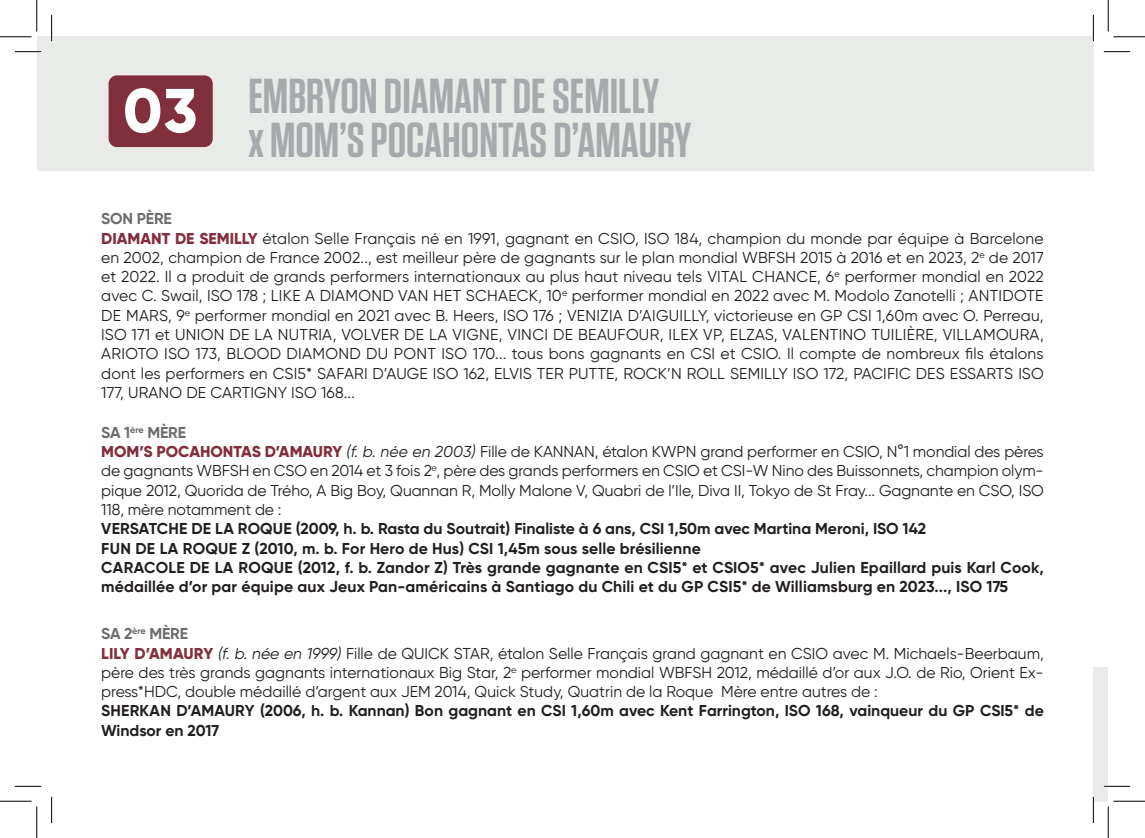
<style>
.page{position:relative;width:1145px;height:838px;background:#fff}
.page>*{position:absolute;margin:0;border:0;box-sizing:border-box;transform-origin:0 0}
.t1{font:800 61.77px "Gilroy";color:#fff}
.t2{font:600 49px/43.8px "Tungsten";color:#a8a9ad}
.t3{font:15.75px/19.2px "Gilroy";color:#231f20}
.t4{font:700 15.75px/19.2px "Gilroy";letter-spacing:.005em;color:#231f20}
.s1{font-weight:700;color:#6c6d70}
.s2{font-weight:800;color:#822f3d}
.s3{font-style:italic}
</style>
<div class="page">
<div style="left:37px;top:37px;width:1056px;height:134px;background:#e8ebe8"></div>
<div style="left:1093px;top:667px;width:15px;height:134px;background:#e8ebe8"></div>
<div style="left:109px;top:75px;width:104px;height:72px;background:#822f3d;border-radius:8px"></div>
<hr style="left:15px;top:51px;width:26px;height:2px;background:#fff">
<hr style="left:1104px;top:785px;width:26px;height:2px;background:#fff">
<hr style="left:51px;top:15px;width:2px;height:26px;background:#fff">
<hr style="left:1092px;top:15px;width:2px;height:26px;background:#fff">
<svg style="left:15px;top:51px;width:26px;height:1px"></svg>
<svg style="left:1104px;top:51px;width:26px;height:1px"></svg>
<svg style="left:15px;top:786px;width:26px;height:1px"></svg>
<svg style="left:1104px;top:786px;width:26px;height:1px"></svg>
<svg style="left:51px;top:15px;width:1px;height:26px"></svg>
<svg style="left:51px;top:796px;width:1px;height:27px"></svg>
<svg style="left:1093px;top:15px;width:1px;height:26px"></svg>
<svg style="left:1093px;top:796px;width:1px;height:27px"></svg>
<hr style="left:0;top:36px;width:32px;height:1px;background:#000">
<hr style="left:1113px;top:36px;width:32px;height:1px;background:#000">
<hr style="left:0;top:800px;width:32px;height:1px;background:#000">
<hr style="left:1113px;top:800px;width:32px;height:1px;background:#000">
<hr style="left:36px;top:0;width:1px;height:31px;background:#000">
<hr style="left:36px;top:806px;width:1px;height:31px;background:#000">
<hr style="left:1108px;top:0;width:1px;height:31px;background:#000">
<hr style="left:1108px;top:806px;width:1px;height:31px;background:#000">
<h1 class="t1" style="left:123px;top:72px;width:76px">03</h1>
<h2 class="t2" style="left:248px;top:75px;width:445px">EMBRYON DIAMANT DE SEMILLY<br>x MOM’S POCAHONTAS D’AMAURY</h2>
<p class="t3" style="left:101px;top:209px;width:944px"><span class="s1">SON PÈRE<br></span><span class="s2">DIAMANT DE SEMILLY</span> étalon Selle Français né en 1991, gagnant en CSIO, ISO 184, champion du monde par équipe à Barcelone en 2002, champion de France 2002.., est meilleur père de gagnants sur le plan mondial WBFSH 2015 à 2016 et en 2023, 2<sup>e</sup> de 2017 et 2022. Il a produit de grands performers internationaux au plus haut niveau tels VITAL CHANCE, 6<sup>e</sup> performer mondial en 2022 avec C. Swail, ISO 178 ; LIKE A DIAMOND VAN HET SCHAECK, 10<sup>e</sup> performer mondial en 2022 avec M. Modolo Zanotelli ; ANTIDOTE DE MARS, 9<sup>e</sup> performer mondial en 2021 avec B. Heers, ISO 176 ; VENIZIA D’AIGUILLY, victorieuse en GP CSI 1,60m avec O. Perreau, ISO 171 et UNION DE LA NUTRIA, VOLVER DE LA VIGNE, VINCI DE BEAUFOUR, ILEX VP, ELZAS, VALENTINO TUILIÈRE, VILLAMOURA, ARIOTO ISO 173, BLOOD DIAMOND DU PONT ISO 170... tous bons gagnants en CSI et CSIO. Il compte de nombreux fils étalons dont les performers en CSI5* SAFARI D’AUGE ISO 162, ELVIS TER PUTTE, ROCK’N ROLL SEMILLY ISO 172, PACIFIC DES ESSARTS ISO 177, URANO DE CARTIGNY ISO 168...</p>
<p class="t3" style="left:101px;top:422px;width:944px"><span class="s1">SA 1</span><sup>ère</sup> <span class="s1">MÈRE<br></span><span class="s2">MOM’S POCAHONTAS D’AMAURY</span> <span class="s3">(f. b. née en 2003)</span> Fille de KANNAN, étalon KWPN grand performer en CSIO, N°1 mondial des pères de gagnants WBFSH en CSO en 2014 et 3 fois 2<sup>e</sup>, père des grands performers en CSIO et CSI-W Nino des Buissonnets, champion olym&shy;pique 2012, Quorida de Trého, A Big Boy, Quannan R, Molly Malone V, Quabri de l’Ile, Diva II, Tokyo de St Fray... Gagnante en CSO, ISO 118, mère notamment de :</p>
<p class="t4" style="left:101px;top:519px;width:944px">VERSATCHE DE LA ROQUE (2009, h. b. Rasta du Soutrait) Finaliste à 6 ans, CSI 1,50m avec Martina Meroni, ISO 142<br>FUN DE LA ROQUE Z (2010, m. b. For Hero de Hus) CSI 1,45m sous selle brésilienne<br>CARACOLE DE LA ROQUE (2012, f. b. Zandor Z) Très grande gagnante en CSI5* et CSIO5* avec Julien Epaillard puis Karl Cook, médaillée d’or par équipe aux Jeux Pan-américains à Santiago du Chili et du GP CSI5* de Williamsburg en 2023..., ISO 175</p>
<p class="t3" style="left:101px;top:624px;width:944px"><span class="s1">SA 2</span><sup>ère</sup> <span class="s1">MÈRE<br></span><span class="s2">LILY D’AMAURY</span> <span class="s3">(f. b. née en 1999)</span> Fille de QUICK STAR, étalon Selle Français grand gagnant en CSIO avec M. Michaels-Beerbaum, père des très grands gagnants internationaux Big Star, 2<sup>e</sup> performer mondial WBFSH 2012, médaillé d’or aux J.O. de Rio, Orient Ex&shy;press*HDC, double médaillé d’argent aux JEM 2014, Quick Study, Quatrin de la Roque Mère entre autres de :</p>
<p class="t4" style="left:101px;top:701px;width:944px">SHERKAN D’AMAURY (2006, h. b. Kannan) Bon gagnant en CSI 1,60m avec Kent Farrington, ISO 168, vainqueur du GP CSI5* de<br>Windsor en 2017</p>
</div>
